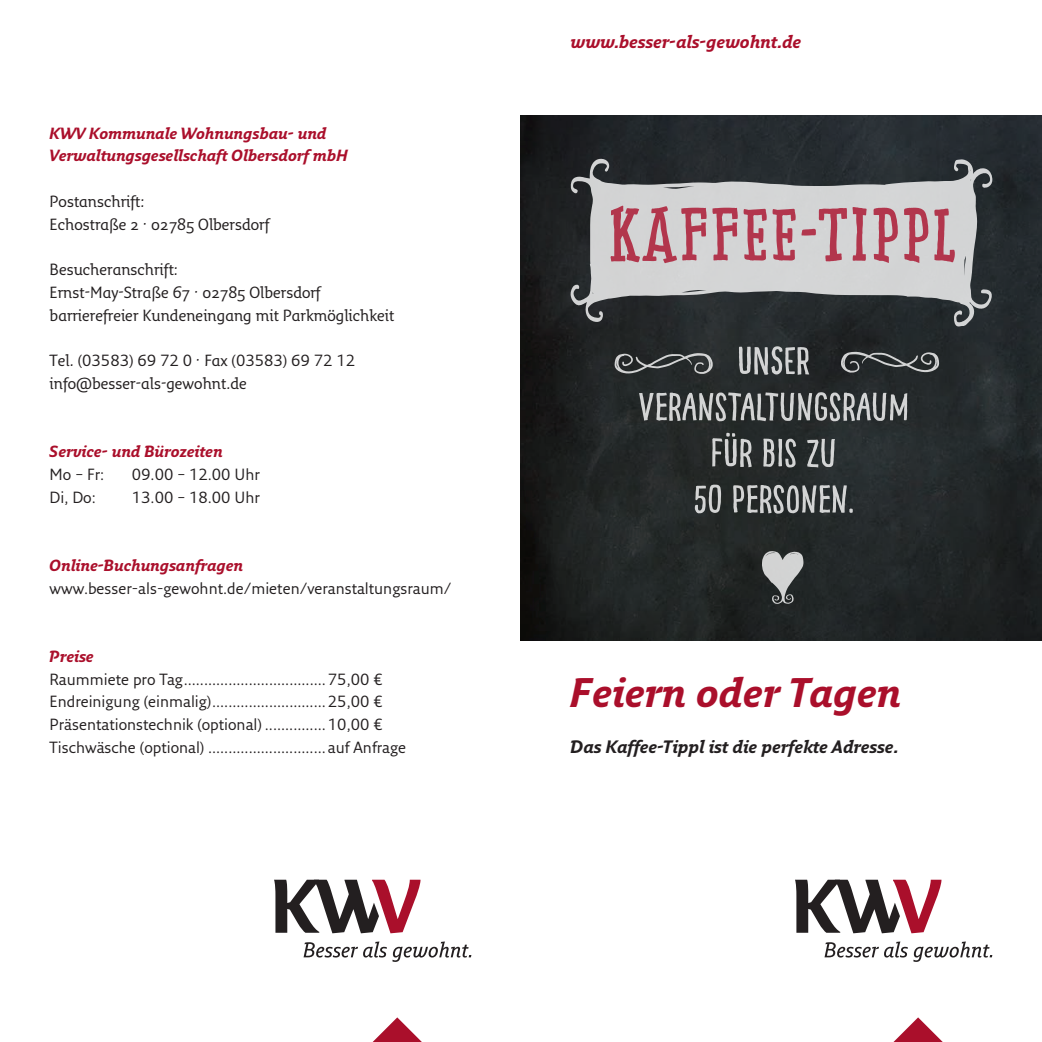
<style>
.page{position:relative;width:1042px;height:1042px;background:#fff}
.page>*{position:absolute;margin:0;border:0;box-sizing:border-box;transform-origin:0 0}
.t1{font:italic 700 40.25px "Fresco Inf Sans";color:#aa0f2b}
.t2{font:italic 700 17.5px "Fresco Inf Sans";color:#231f20}
.t3{font:italic 700 17.5px "Fresco Inf Sans";color:#aa0f2b}
.t4{font:15.75px/22.8px "Fresco Sans LF";color:#231f20}
.t5{font:15.75px/22.8px "Fresco Inf Sans";color:#231f20}
.t6{font:italic 700 15.75px/22.8px "Fresco Inf Sans";color:#aa0f2b}
.s1{font-family:"Fresco Inf Sans"}
</style>
<div class="page">
<img style="left:521px;top:116px;width:521px;height:524px">
<svg style="left:372px;top:1017px;width:50px;height:25px"></svg>
<svg style="left:893px;top:1017px;width:50px;height:25px"></svg>
<svg style="left:795px;top:880px;width:146px;height:53px"></svg>
<svg style="left:824px;top:941px;width:168px;height:21px"></svg>
<svg style="left:274px;top:880px;width:146px;height:53px"></svg>
<svg style="left:304px;top:941px;width:167px;height:21px"></svg>
<svg style="left:570px;top:157px;width:424px;height:170px;background:#76797b"></svg>
<svg style="left:610px;top:206px;width:345px;height:57px;background:#c79da5"></svg>
<svg style="left:695px;top:485px;width:158px;height:29px;background:#666969"></svg>
<svg style="left:712px;top:433px;width:123px;height:34px;background:#5a5d5d"></svg>
<svg style="left:639px;top:392px;width:268px;height:29px;background:#6a6d6d"></svg>
<svg style="left:739px;top:346px;width:70px;height:29px;background:#727677"></svg>
<svg style="left:614px;top:353px;width:99px;height:21px;background:#4f5252"></svg>
<svg style="left:840px;top:352px;width:99px;height:21px;background:#4c5051"></svg>
<svg style="left:762px;top:551px;width:41px;height:53px;background:#858787"></svg>
<p class="t6" style="left:50px;top:121px;width:300px">KWV Kommunale Wohnungsbau- und<br>Verwaltungsgesellschaft Olbersdorf mbH</p>
<p class="t5" style="left:50px;top:190px;width:221px">Postanschrift:<br>Echostraße 2 · 02785 Olbersdorf</p>
<p class="t5" style="left:50px;top:258px;width:346px">Besucheranschrift:<br>Ernst-May-Straße 67 · 02785 Olbersdorf barrierefreier Kundeneingang mit Parkmöglichkeit</p>
<p class="t4" style="left:50px;top:349px;width:307px"><span class="s1">Tel.</span> (03583) 69 72 0 <span class="s1">· Fax</span> (03583) 69 72 12</p>
<p class="t5" style="left:50px;top:372px;width:199px">info@besser-als-gewohnt.de</p>
<p class="t6" style="left:50px;top:440px;width:174px">Service- und Bürozeiten</p>
<p class="t4" style="left:50px;top:463px;width:56px">Mo – Fr:</p>
<p class="t4" style="left:132px;top:463px;width:130px">09.00 – 12.00 Uhr</p>
<p class="t4" style="left:50px;top:485px;width:48px">Di, Do:</p>
<p class="t4" style="left:132px;top:485px;width:130px">13.00 – 18.00 Uhr</p>
<p class="t6" style="left:50px;top:554px;width:195px">Online-Buchungsanfragen</p>
<p class="t4" style="left:50px;top:576px;width:403px">www.besser-als-gewohnt.de/mieten/veranstaltungsraum/</p>
<p class="t3" style="left:571px;top:31px;width:232px">www.besser-als-gewohnt.de</p>
<p class="t6" style="left:50px;top:645px;width:46px">Preise</p>
<p class="t4" style="left:50px;top:667px;width:358px">Raummiete pro Tag...................................75,00 € Endreinigung (einmalig)............................25,00 € Präsentationstechnik (optional) ...............10,00 € Tischwäsche (optional) ............................. auf Anfrage</p>
<h1 class="t1" style="left:571px;top:669px;width:332px">Feiern oder Tagen</h1>
<p class="t2" style="left:571px;top:736px;width:329px">Das Kaffee-Tippl ist die perfekte Adresse.</p>
</div>
